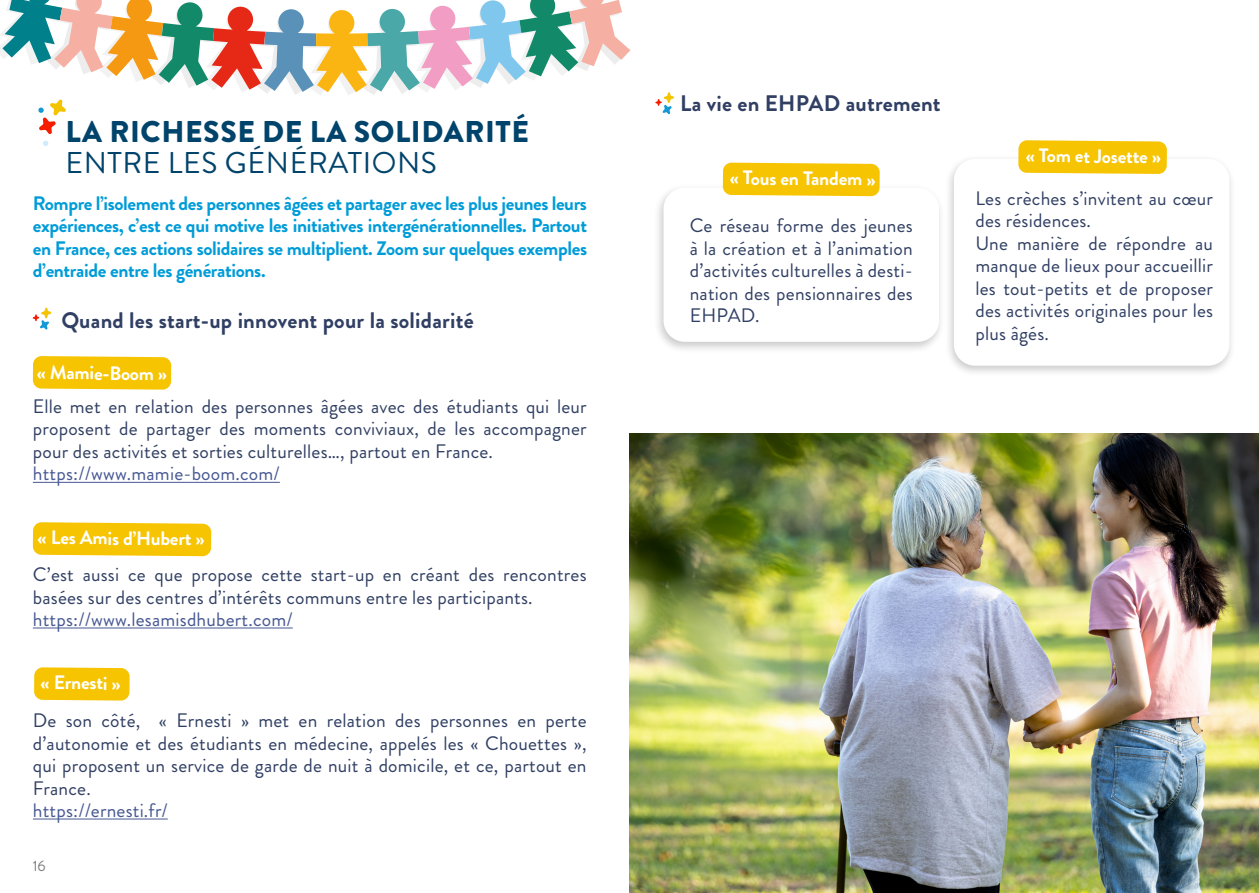
<style>
.page{position:relative;width:1259px;height:893px;background:#fff}
.page>*{position:absolute;margin:0;border:0;box-sizing:border-box;transform-origin:0 0}
.t1{font:900 30px "Brandon Grotesque";letter-spacing:.02em;color:#00436b}
.t2{font:30px "Brandon Grotesque";letter-spacing:.02em;color:#00436b}
.t3{font:700 22.5px "Brandon Grotesque";letter-spacing:.01em;color:#303f63}
.t4{font:19.5px/22.5px "Brandon Grotesque";letter-spacing:.01em;color:#303f63;text-align:justify}
.t5{font:700 19.5px/22.5px "Brandon Grotesque";letter-spacing:-.02em;color:#009cd8;text-align:justify}
.t6{font:19.5px "Brandon Grotesque";letter-spacing:.01em;color:#465792}
.t7{font:700 19.5px "Brandon Grotesque";letter-spacing:-.015em;color:#fff}
.t8{font:15px "Brandon Grotesque";color:#7c7c7c}
</style>
<div class="page">
<svg style="left:33px;top:307px;width:18px;height:23px"></svg>
<svg style="left:34px;top:667px;width:96px;height:34px;background:#f6c812"></svg>
<svg style="left:33px;top:522px;width:178px;height:34px;background:#f6c70e"></svg>
<hr style="left:33px;top:482px;width:247px;height:1px;background:#465792">
<hr style="left:33px;top:818px;width:135px;height:1px;background:#465792">
<hr style="left:33px;top:627px;width:260px;height:1px;background:#465792">
<svg style="left:33px;top:356px;width:138px;height:34px;background:#f6c70e"></svg>
<svg style="left:0;top:0;width:630px;height:146px"></svg>
<img style="left:629px;top:434px;width:630px;height:459px">
<div style="left:653px;top:183px;width:292px;height:171px;background:#000;opacity:.21"></div>
<div style="left:663px;top:188px;width:276px;height:154px;background:#fff;border-radius:21px"></div>
<div style="left:943px;top:155px;width:293px;height:223px;background:#000;opacity:.21"></div>
<div style="left:954px;top:159px;width:275px;height:207px;background:#fff;border-radius:21px"></div>
<svg style="left:655px;top:92px;width:19px;height:23px"></svg>
<div style="left:723px;top:163px;width:156px;height:33px;background:#f6c400"></div>
<svg style="left:1018px;top:140px;width:149px;height:34px;background:#f6c70f"></svg>
<h1 class="t1" style="left:65px;top:110px;width:465px">LA RICHESSE DE LA SOLIDARITÉ</h1>
<h1 class="t2" style="left:65px;top:142px;width:373px">ENTRE LES GÉNÉRATIONS</h1>
<p class="t5" style="left:33px;top:192px;width:556px">Rompre l’isolement des personnes âgées et partager avec les plus jeunes leurs expériences, c’est ce qui motive les initiatives intergénérationnelles. Partout en France, ces actions solidaires se multiplient. Zoom sur quelques exemples d’entraide entre les générations.</p>
<p class="t3" style="left:61px;top:304px;width:414px">Quand les start-up innovent pour la solidarité</p>
<p class="t7" style="left:37px;top:359px;width:132px">« Mamie-Boom »</p>
<p class="t4" style="left:33px;top:395px;width:555px">Elle met en relation des personnes âgées avec des étudiants qui leur proposent de partager des moments conviviaux, de les accompagner pour des activités et sorties culturelles…, partout en France.</p>
<p class="t6" style="left:33px;top:460px;width:248px">https://www.mamie-boom.com/</p>
<p class="t7" style="left:38px;top:524px;width:169px">« Les Amis d’Hubert »</p>
<p class="t4" style="left:33px;top:563px;width:555px">C’est aussi ce que propose cette start-up en créant des rencontres basées sur des centres d’intérêts communs entre les participants.</p>
<p class="t6" style="left:33px;top:606px;width:261px">https://www.lesamisdhubert.com/</p>
<p class="t7" style="left:41px;top:669px;width:82px">« Ernesti »</p>
<p class="t4" style="left:33px;top:709px;width:555px">De son côté, « Ernesti » met en relation des personnes en perte d’autonomie et des étudiants en médecine, appelés les « Chouettes », qui proposent un service de garde de nuit à domicile, et ce, partout en France.</p>
<p class="t6" style="left:33px;top:797px;width:136px">https://ernesti.fr/</p>
<p class="t8" style="left:33px;top:855px;width:15px">16</p>
<p class="t3" style="left:680px;top:88px;width:262px">La vie en EHPAD autrement</p>
<p class="t7" style="left:729px;top:165px;width:148px">« Tous en Tandem »</p>
<p class="t4" style="left:690px;top:215px;width:224px">Ce réseau forme des jeunes à la création et à l’animation d’activités culturelles à desti&shy;nation des pensionnaires des EHPAD.</p>
<p class="t7" style="left:1025px;top:142px;width:137px">« Tom et Josette »</p>
<p class="t4" style="left:975px;top:187px;width:239px;text-align:left">Les crèches s’invitent au cœur des résidences.<br>Une manière de répondre au manque de lieux pour accueillir les tout-petits et de proposer des activités originales pour les plus âgés.</p>
</div>
